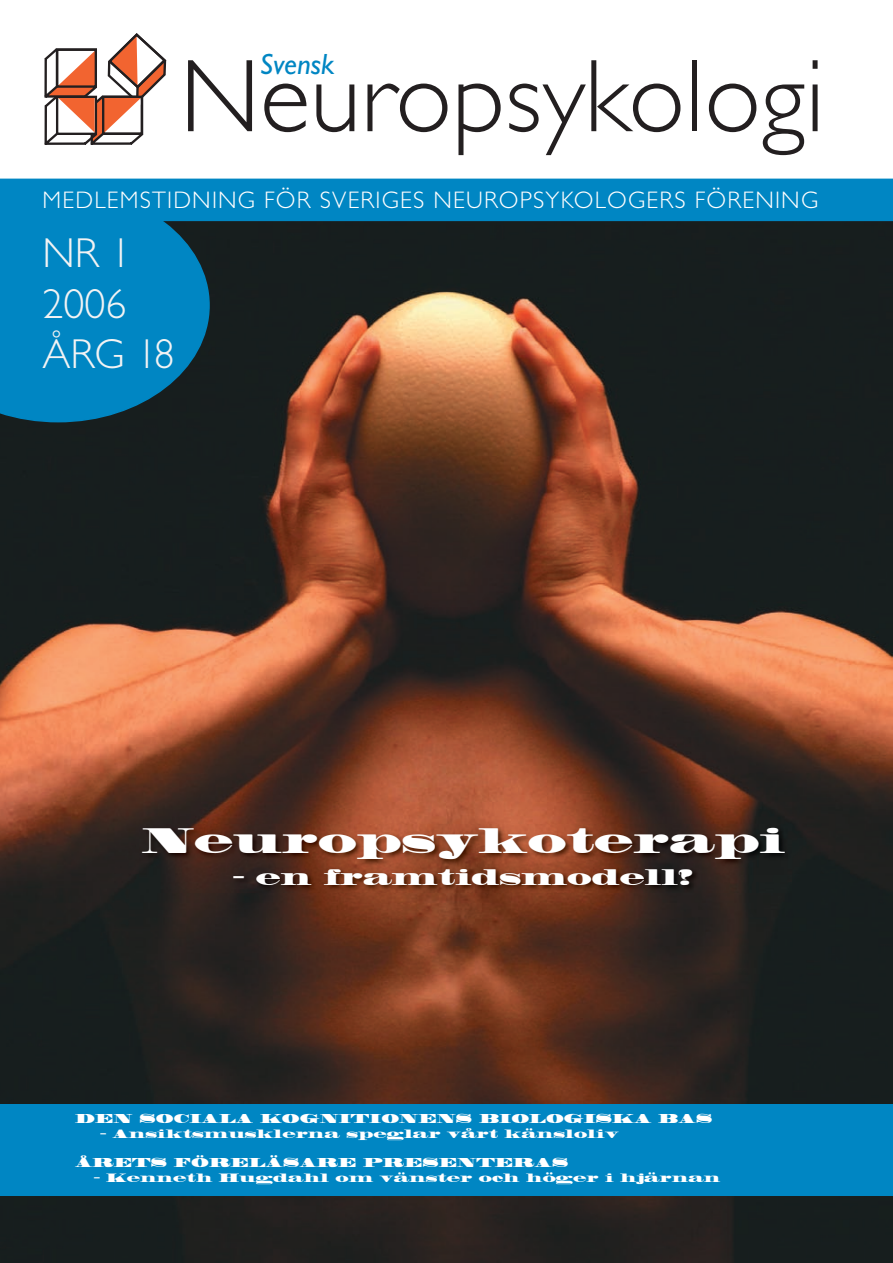
<style>
.page{position:relative;width:893px;height:1263px;background:#fff}
.page>*{position:absolute;margin:0;border:0;box-sizing:border-box;transform-origin:0 0}
.t1{font:300 103.95px "Gill Sans";color:#231f20}
.t2{font:300 42px/50.4px "Gill Sans";color:#f2f3f4}
.t3{font:33px "Madrone";color:#fff}
.t4{font:italic 29.4px "Gill Sans";color:#0086c3}
.t5{font:300 24px "Gill Sans";letter-spacing:.05em;color:#fff}
.t6{font:21px "Madrone";color:#fff}
.t7{font:12px "Madrone";color:#fff}
.t8{font:11.25px "Madrone";color:#fff}
</style>
<div class="page">
<img style="left:0;top:221px;width:893px;height:1042px">
<div style="left:0;top:1104px;width:893px;height:92px;background:#0086c3"></div>
<svg style="left:0;top:221px;width:210px;height:201px;background:#027bb1"></svg>
<div style="left:0;top:179px;width:893px;height:42px;background:#0086c3"></div>
<img style="left:139px;top:825px;width:653px;height:67px">
<svg style="left:44px;top:33px;width:122px;height:112px"></svg>
<h3 class="t4" style="left:260px;top:47px;width:76px">Svensk</h3>
<h1 class="t1" style="left:180px;top:38px;width:646px">Neuropsykologi</h1>
<h3 class="t5" style="left:43px;top:186px;width:777px">MEDLEMSTIDNING FÖR SVERIGES NEUROPSYKOLOGERS FÖRENING</h3>
<h2 class="t2" style="left:43px;top:228px;width:134px">NR 1<br>2006<br>ÅRG 18</h2>
<h3 class="t3" style="left:142px;top:820px;width:645px">Neuropsykoterapi</h3>
<h3 class="t6" style="left:234px;top:864px;width:461px">– en framtidsmodell?</h3>
<p class="t7" style="left:75px;top:1111px;width:639px">DEN SOCIALA KOGNITIONENS BIOLOGISKA BAS</p>
<p class="t8" style="left:101px;top:1127px;width:520px">– Ansiktsmusklerna speglar vårt känsloliv</p>
<p class="t7" style="left:75px;top:1155px;width:495px">ÅRETS FÖRELÄSARE PRESENTERAS</p>
<p class="t8" style="left:94px;top:1171px;width:628px">– Kenneth Hugdahl om vänster och höger i hjärnan</p>
</div>
